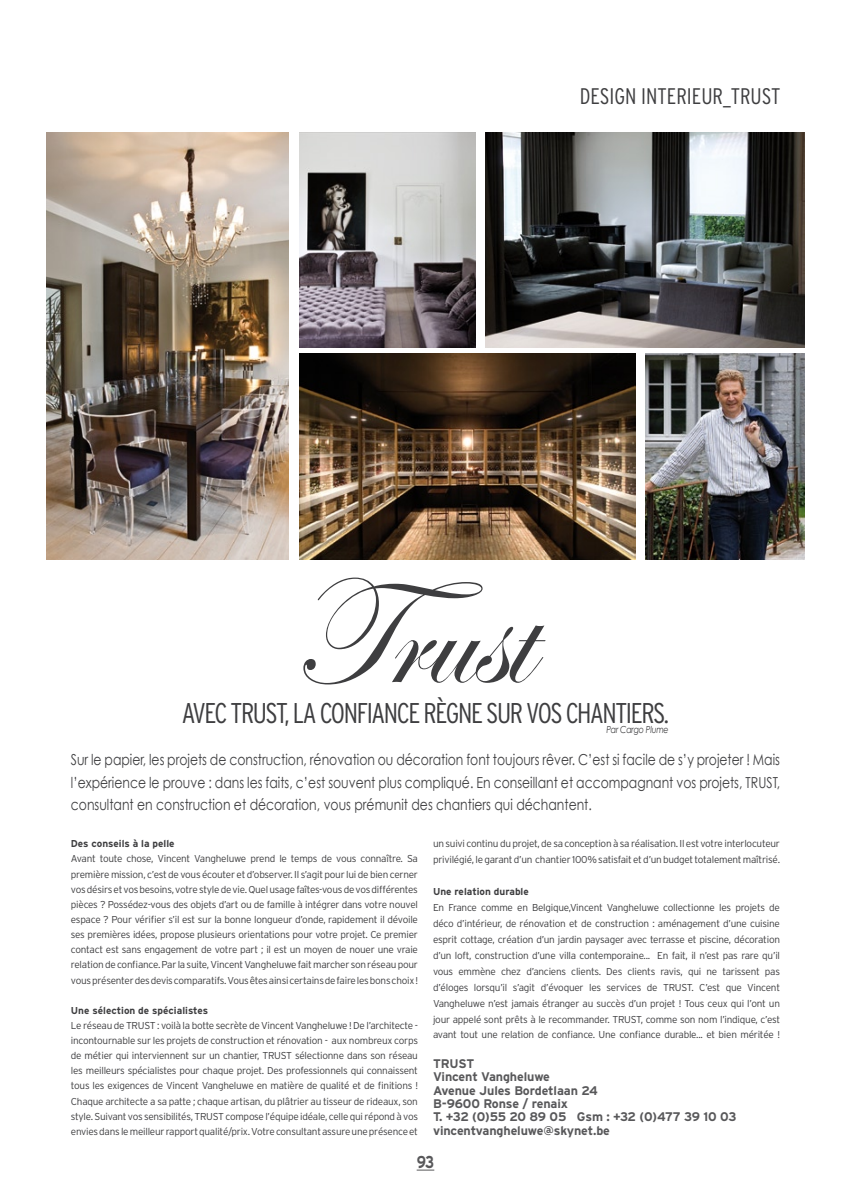
<style>
.page{position:relative;width:851px;height:1188px;background:#fff}
.page>*{position:absolute;margin:0;border:0;box-sizing:border-box;transform-origin:0 0}
.t1{font:154.38px "Edwardian Script ITC";color:#3e3e40}
.t2{font:300 condensed 28.5px "Interstate";letter-spacing:-.05em;color:#3e3e40}
.t3{font:300 condensed 22.5px "Interstate";color:#3e3e40}
.t4{font:700 17.25px "Interstate";color:#58585a;scale:.82 1}
.t5{font:15.12px/22.5px "Century Gothic";color:#3e3e40;text-align:justify;scale:.82 1}
.t6{font:700 12.5px/13.4px "Interstate";letter-spacing:-.01em;color:#58585a}
.t7{font:300 10px/15.1px "Interstate";letter-spacing:-.025em;color:#3e3e40;text-align:justify}
.t8{font:700 10px "Interstate";color:#3e3e40}
.t9{font:italic 9.62px "Century Gothic";letter-spacing:-.025em;color:#3e3e40;scale:.82 1}
</style>
<div class="page">
<svg style="left:416px;top:1169px;width:18px;height:1px"></svg>
<img style="left:299px;top:354px;width:336px;height:205px">
<img style="left:46px;top:133px;width:243px;height:426px">
<img style="left:300px;top:133px;width:175px;height:214px">
<img style="left:645px;top:354px;width:159px;height:205px">
<img style="left:485px;top:133px;width:319px;height:214px">
<h3 class="t3" style="left:579px;top:84px;width:202px">DESIGN INTERIEUR_TRUST</h3>
<h1 class="t1" style="left:291px;top:549px;width:239px">Trust</h1>
<h2 class="t2" style="left:182px;top:696px;width:61px">AVEC TRUST</h2>
<h2 class="t2" style="left:284px;top:696px;width:386px">, LA CONFIANCE RÈGNE SUR VOS CHANTIERS.</h2>
<p class="t9" style="left:606px;top:723px;width:78px">Par Cargo Plume</p>
<p class="t5" style="left:71px;top:748px;width:866px">Sur le papier, les projets de construction, rénovation ou décoration font toujours rêver. C’est si facile de s’y projeter ! Mais l’expérience le prouve : dans les faits, c’est souvent plus compliqué. En conseillant et accompagnant vos projets, TRUST, consultant en construction et décoration, vous prémunit des chantiers qui déchantent.</p>
<p class="t8" style="left:71px;top:838px;width:105px">Des conseils à la pelle</p>
<p class="t7" style="left:71px;top:851px;width:348px">Avant toute chose, Vincent Vangheluwe prend le temps de vous connaître. Sa première mission, c’est de vous écouter et d’observer. Il s’agit pour lui de bien cerner vos désirs et vos besoins, votre style de vie. Quel usage faîtes-vous de vos différentes pièces ? Possédez-vous des objets d’art ou de famille à intégrer dans votre nouvel espace ? Pour vérifier s’il est sur la bonne longueur d’onde, rapidement il dévoile ses premières idées, propose plusieurs orientations pour votre projet. Ce premier contact est sans engagement de votre part ; il est un moyen de nouer une vraie relation de confiance. Par la suite, Vincent Vangheluwe fait marcher son réseau pour vous présenter des devis comparatifs. Vous êtes ainsi certains de faire les bons choix !</p>
<p class="t8" style="left:71px;top:1004px;width:139px">Une sélection de spécialistes</p>
<p class="t7" style="left:71px;top:1017px;width:348px">Le réseau de TRUST : voilà la botte secrète de Vincent Vangheluwe ! De l’architecte - incontournable sur les projets de construction et rénovation - aux nombreux corps de métier qui interviennent sur un chantier, TRUST sélectionne dans son réseau les meilleurs spécialistes pour chaque projet. Des professionnels qui connaissent tous les exigences de Vincent Vangheluwe en matière de qualité et de finitions !<br>Chaque architecte a sa patte ; chaque artisan, du plâtrier au tisseur de rideaux, son style. Suivant vos sensibilités, TRUST compose l’équipe idéale, celle qui répond à vos envies dans le meilleur rapport qualité/prix. Votre consultant assure une présence et</p>
<p class="t7" style="left:433px;top:835px;width:348px;line-height:15.9px">un suivi continu du projet, de sa conception à sa réalisation. Il est votre interlocuteur privilégié, le garant d’un chantier 100% satisfait et d’un budget totalement maîtrisé.</p>
<p class="t8" style="left:433px;top:885px;width:97px">Une relation durable</p>
<p class="t7" style="left:433px;top:899px;width:348px;line-height:15.9px">En France comme en Belgique,Vincent Vangheluwe collectionne les projets de déco d’intérieur, de rénovation et de construction : aménagement d’une cuisine esprit cottage, création d’un jardin paysager avec terrasse et piscine, décoration d’un loft, construction d’une villa contemporaine... En fait, il n’est pas rare qu’il vous emmène chez d’anciens clients. Des clients ravis, qui ne tarissent pas d’éloges lorsqu’il s’agit d’évoquer les services de TRUST. C’est que Vincent Vangheluwe n’est jamais étranger au succès d’un projet ! Tous ceux qui l’ont un jour appelé sont prêts à le recommander. TRUST, comme son nom l’indique, c’est avant tout une relation de confiance. Une confiance durable... et bien méritée !</p>
<p class="t6" style="left:433px;top:1056px;width:305px">TRUST<br>Vincent Vangheluwe<br>Avenue Jules Bordetlaan 24<br>B-9600 Ronse / renaix<br>T. +32 (0)55 20 89 05 Gsm : +32 (0)477 39 10 03 vincentvangheluwe@skynet.be</p>
<h3 class="t4" style="left:416px;top:1151px;width:23px">93</h3>
</div>
